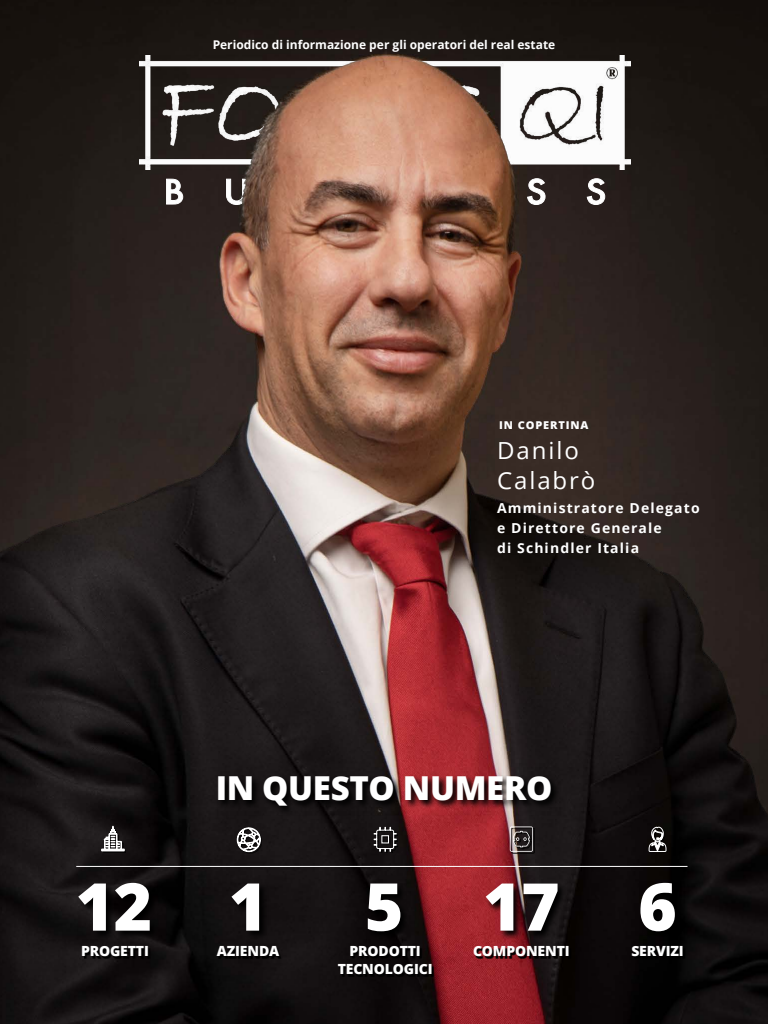
<style>
.page{position:relative;width:768px;height:1024px;background:#fff}
.page>*{position:absolute;margin:0;border:0;box-sizing:border-box;transform-origin:0 0}
.t1{font:800 66px "Open Sans";color:#fff}
.t2{font:800 33px "Open Sans";letter-spacing:-.01em;color:#fff}
.t3{font:23.5px/30px "Open Sans";letter-spacing:.08em;color:#fff}
.t4{font:800 14px/18px "Open Sans";letter-spacing:-.01em;color:#fff;text-align:center}
.t5{font:700 13.7px/20px "Open Sans";letter-spacing:.08em;color:#fff}
.t6{font:700 12px "Open Sans";color:#fff}
.t7{font:800 10.8px "Open Sans";letter-spacing:.08em;color:#fff}
</style>
<div class="page">
<img style="left:0;top:0;width:768px;height:1024px">
<img style="left:140px;top:56px;width:491px;height:113px">
<svg style="left:166px;top:177px;width:439px;height:29px"></svg>
<svg style="left:84px;top:948px;width:67px;height:11px"></svg>
<svg style="left:103px;top:828px;width:23px;height:25px"></svg>
<svg style="left:102px;top:826px;width:22px;height:25px"></svg>
<svg style="left:217px;top:775px;width:343px;height:41px"></svg>
<svg style="left:77px;top:881px;width:83px;height:59px;fill:#0b0809"></svg>
<hr style="left:76px;top:866px;width:612px;height:1px;background:#fff">
<svg style="left:238px;top:829px;width:24px;height:25px"></svg>
<svg style="left:237px;top:827px;width:24px;height:25px"></svg>
<div style="left:218px;top:948px;width:64px;height:11px;background:#000"></div>
<div style="left:231px;top:882px;width:38px;height:58px;background:linear-gradient(to right,#130f10,#070606)"></div>
<svg style="left:475px;top:948px;width:97px;height:11px"></svg>
<div style="left:634px;top:948px;width:52px;height:11px;background:#000"></div>
<div style="left:511px;top:828px;width:24px;height:25px;background:#191617"></div>
<svg style="left:510px;top:826px;width:23px;height:26px"></svg>
<div style="left:650px;top:828px;width:18px;height:25px;background:#0a0603"></div>
<svg style="left:649px;top:826px;width:18px;height:27px"></svg>
<svg style="left:485px;top:882px;width:82px;height:58px"></svg>
<div style="left:639px;top:881px;width:46px;height:60px;background:#000"></div>
<div style="left:339px;top:948px;width:95px;height:29px;background:#0a0707"></div>
<svg style="left:375px;top:828px;width:23px;height:25px"></svg>
<svg style="left:374px;top:827px;width:23px;height:25px"></svg>
<div style="left:382px;top:836px;width:7px;height:7px;border:1px solid #fff"></div>
<div style="left:367px;top:882px;width:43px;height:59px;background:#000"></div>
<p class="t6" style="left:213px;top:36px;width:344px">Periodico di informazione per gli operatori del real estate</p>
<p class="t7" style="left:499px;top:417px;width:91px">IN COPERTINA</p>
<h3 class="t3" style="left:497px;top:435px;width:100px">Danilo<br>Calabrò</h3>
<p class="t5" style="left:497px;top:497px;width:204px">Amministratore Delegato e Direttore Generale<br>di Schindler Italia</p>
<h1 class="t1" style="left:76px;top:856px;width:78px">12</h1>
<p class="t4" style="left:81px;top:941px;width:69px">PROGETTI</p>
<h2 class="t2" style="left:216px;top:763px;width:338px">IN QUESTO NUMERO</h2>
<h1 class="t1" style="left:229px;top:856px;width:40px">1</h1>
<p class="t4" style="left:217px;top:941px;width:64px">AZIENDA</p>
<h1 class="t1" style="left:365px;top:856px;width:40px">5</h1>
<p class="t4" style="left:338px;top:941px;width:96px">PRODOTTI<br>TECNOLOGICI</p>
<h1 class="t1" style="left:483px;top:856px;width:195px">17 6</h1>
<p class="t4" style="left:473px;top:941px;width:98px">COMPONENTI</p>
<p class="t4" style="left:631px;top:941px;width:54px">SERVIZI</p>
</div>
